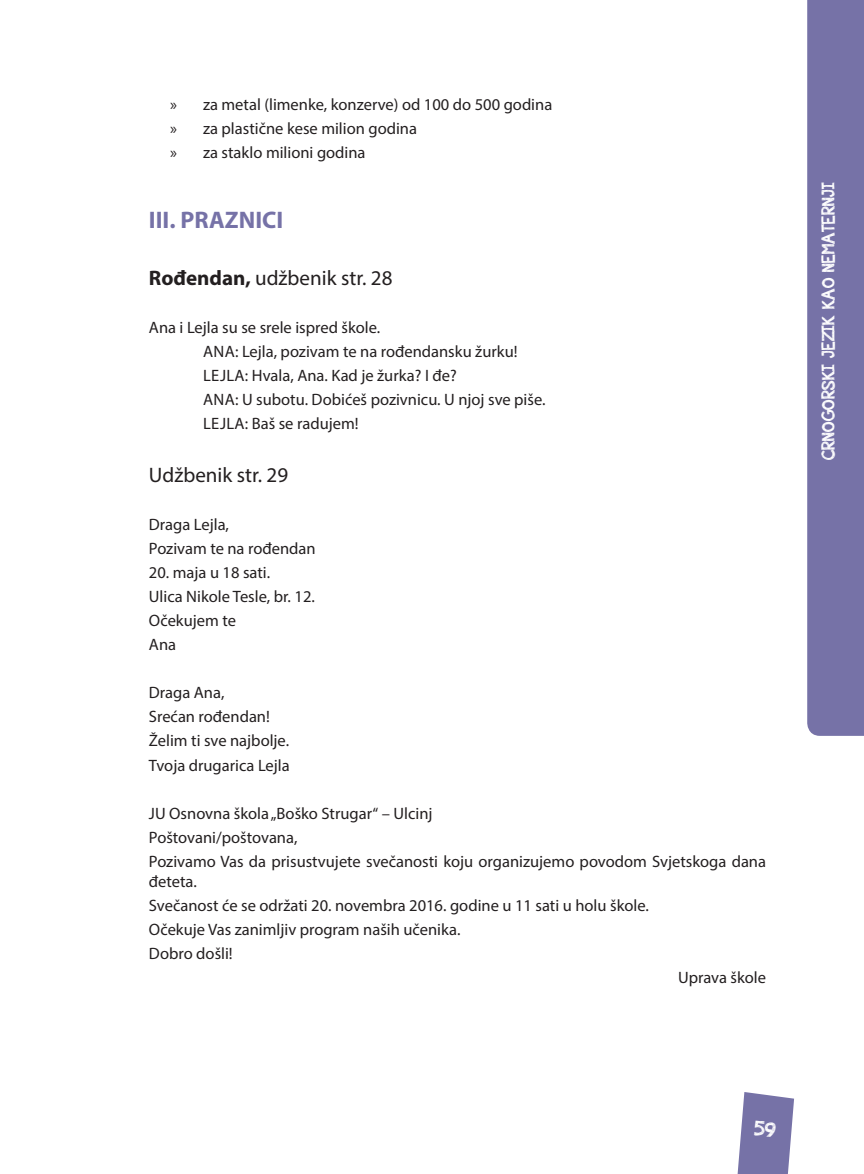
<style>
.page{position:relative;width:864px;height:1174px;background:#fff}
.page>*{position:absolute;margin:0;border:0;box-sizing:border-box;transform-origin:0 0}
.t1{font:700 24px "Myriad Pro";color:#7672a7}
.t2{font:21px "Myriad Pro";color:#231f20}
.t3{font:18px "appleberry";color:#fff}
.t4{font:16.5px/24px "Myriad Pro";color:#231f20}
.s1{font-weight:700}
</style>
<div class="page">
<div style="left:807px;top:0;width:56px;height:736px;background:#7672a7"></div>
<svg style="left:737px;top:1092px;width:56px;height:82px"></svg>
<p class="t4" style="left:170px;top:93px;width:383px">» za metal (limenke, konzerve) od 100 do 500 godina » za plastične kese milion godina<br>» za staklo milioni godina</p>
<h1 class="t1" style="left:149px;top:204px;width:136px">III. PRAZNICI</h1>
<p class="t2" style="left:149px;top:265px;width:245px"><span class="s1">Rođendan,</span> udžbenik str. 28</p>
<p class="t4" style="left:203px;top:315px;width:344px;text-indent:-54px">Ana i Lejla su se srele ispred škole.<br>ANA: Lejla, pozivam te na rođendansku žurku!<br>LEJLA: Hvala, Ana. Kad je žurka? I đe?<br>ANA: U subotu. Dobićeš pozivnicu. U njoj sve piše.<br>LEJLA: Baš se radujem!</p>
<p class="t2" style="left:149px;top:462px;width:141px">Udžbenik str. 29</p>
<p class="t4" style="left:149px;top:512px;width:168px">Draga Lejla,<br>Pozivam te na rođendan</p>
<p class="t4" style="left:149px;top:560px;width:167px">20. maja u 18 sati.<br>Ulica Nikole Tesle, br. 12.<br>Očekujem te<br>Ana</p>
<p class="t4" style="left:149px;top:680px;width:142px">Draga Ana,<br>Srećan rođendan!<br>Želim ti sve najbolje.<br>Tvoja drugarica Lejla</p>
<p class="t4" style="left:149px;top:801px;width:618px">JU Osnovna škola „Boško Strugar“ – Ulcinj<br>Poštovani/poštovana,<br>Pozivamo Vas da prisustvujete svečanosti koju organizujemo povodom Svjetskoga dana</p>
<p class="t4" style="left:149px;top:868px;width:501px">đeteta.<br>Svečanost će se održati 20. novembra 2016. godine u 11 sati u holu škole.<br>Očekuje Vas zanimljiv program naših učenika.<br>Dobro došli!</p>
<p class="t4" style="left:677px;top:965px;width:90px">Uprava škole</p>
<p class="t3" style="left:815px;top:460px;width:279px;rotate:-90deg">CRNOGORSKI JEZIK KAO NEMATERNJI</p>
</div>
